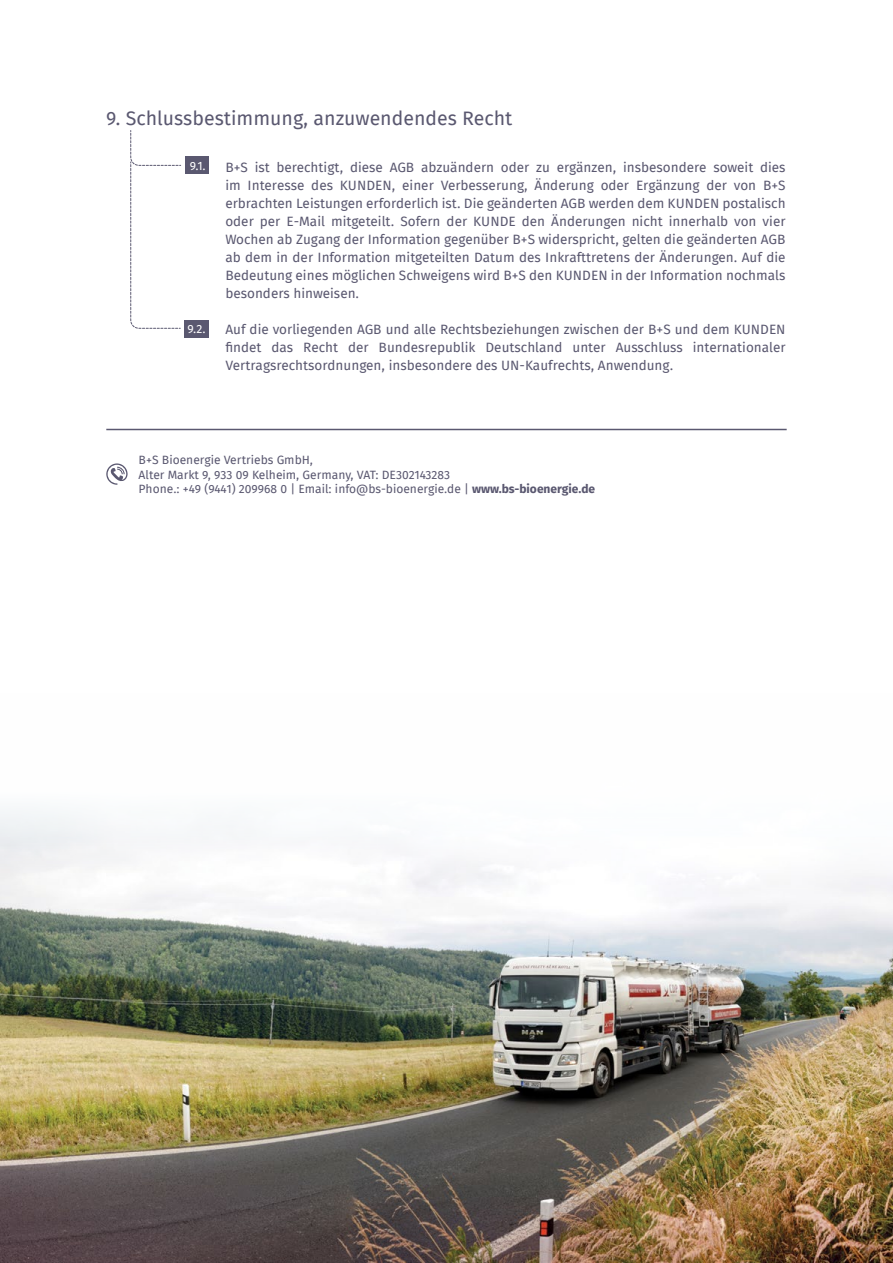
<style>
.page{position:relative;width:893px;height:1263px;background:#fff}
.page>*{position:absolute;margin:0;border:0;box-sizing:border-box;transform-origin:0 0}
.t1{font:19.5px "Fira Sans";color:#5a5870}
.t2{font:13.5px/18px "Fira Sans";color:#5a5870;text-align:justify}
.t3{font:12px/14.4px "Fira Sans";color:#5a5870}
.t4{font:12px "Fira Sans";color:#fff}
.s1{font-weight:700}
</style>
<div class="page">
<div style="left:185px;top:156px;width:23px;height:18px;background:#5a5870"></div>
<div style="left:184px;top:320px;width:24px;height:18px;background:#5a5870"></div>
<svg style="left:130px;top:130px;width:51px;height:199px"></svg>
<img style="left:0;top:810px;width:893px;height:453px">
<hr style="left:106px;top:429px;width:681px;height:1px;background:#5a5870">
<svg style="left:106px;top:463px;width:22px;height:22px"></svg>
<h1 class="t1" style="left:106px;top:104px;width:408px">9. Schlussbestimmung, anzuwendendes Recht</h1>
<p class="t2" style="left:225px;top:159px;width:562px">B+S ist berechtigt, diese AGB abzuändern oder zu ergänzen, insbesondere soweit dies im Interesse des KUNDEN, einer Verbesserung, Änderung oder Ergänzung der von B+S erbrachten Leistungen erforderlich ist. Die geänderten AGB werden dem KUNDEN postalisch oder per E-Mail mitgeteilt. Sofern der KUNDE den Änderungen nicht innerhalb von vier Wochen ab Zugang der Information gegenüber B+S widerspricht, gelten die geänderten AGB ab dem in der Information mitgeteilten Datum des Inkrafttretens der Änderungen. Auf die Bedeutung eines möglichen Schweigens wird B+S den KUNDEN in der Information nochmals besonders hinweisen.</p>
<p class="t2" style="left:225px;top:321px;width:562px">Auf die vorliegenden AGB und alle Rechtsbeziehungen zwischen der B+S und dem KUNDEN findet das Recht der Bundesrepublik Deutschland unter Ausschluss internationaler Vertragsrechtsordnungen, insbesondere des UN-Kaufrechts, Anwendung.</p>
<p class="t4" style="left:190px;top:157px;width:17px">9.1.</p>
<p class="t4" style="left:188px;top:320px;width:20px">9.2.</p>
<p class="t3" style="left:139px;top:454px;width:458px">B+S Bioenergie Vertriebs GmbH,<br>Alter Markt 9, 933 09 Kelheim, Germany, VAT: DE302143283<br>Phone.: +49 (9441) 209968 0 | Email: info@bs-bioenergie.de | <span class="s1">www.bs-bioenergie.de</span></p>
</div>
